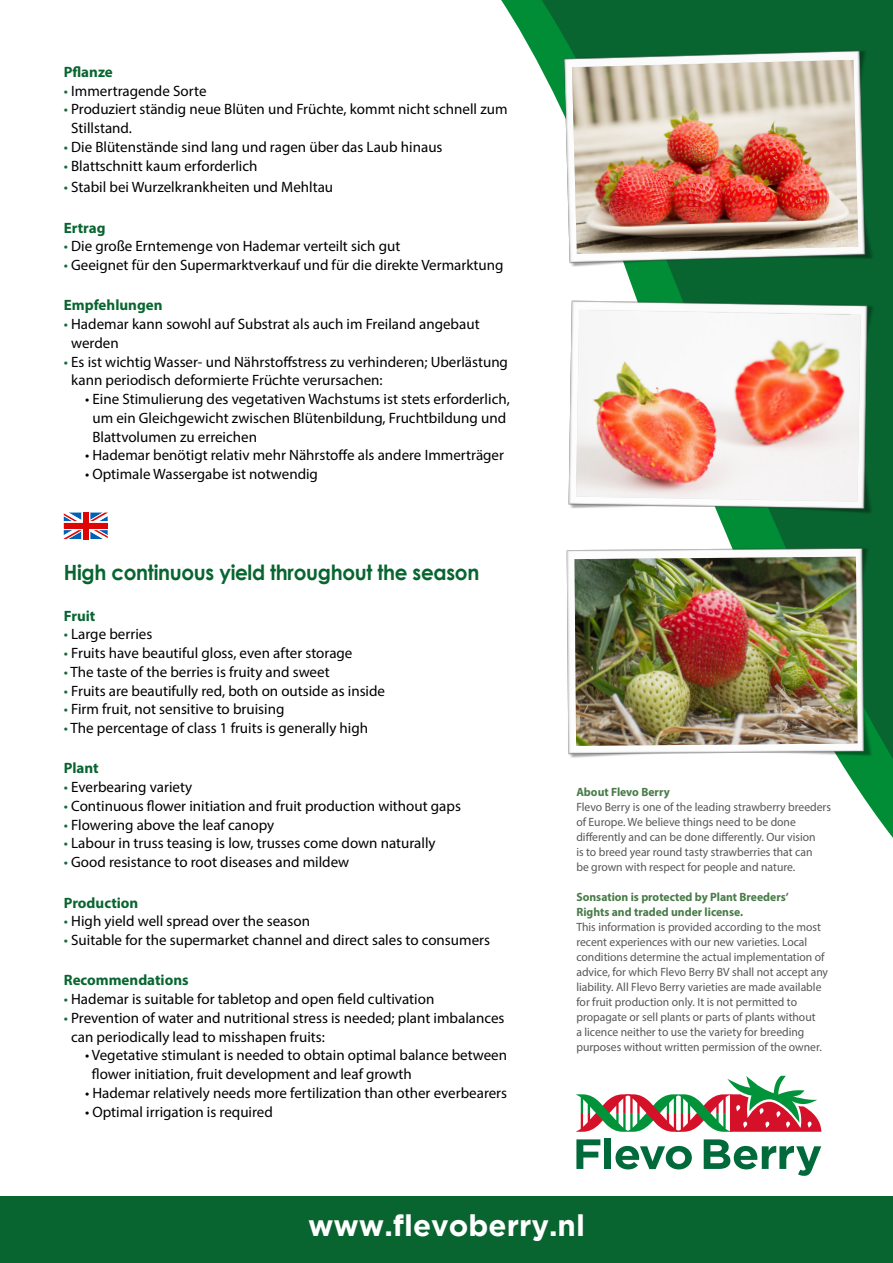
<style>
.page{position:relative;width:893px;height:1263px;background:#fff}
.page>*{position:absolute;margin:0;border:0;box-sizing:border-box;transform-origin:0 0}
.t1{font:700 29.55px "Gotham";color:#fff}
.t2{font:700 21px "Century Gothic";letter-spacing:-.015em;color:#086530;scale:.95 1}
.t3{font:15px/18.8px "Myriad Pro";color:#000}
.t4{font:700 15px "Myriad Pro";color:#086530}
.t5{font:12px/15px "Myriad Pro";color:#575756}
.t6{font:700 12px/15px "Myriad Pro";color:#497b49}
.s1{color:#19693b}
</style>
<div class="page">
<svg style="left:501px;top:0;width:392px;height:817px"></svg>
<div style="left:0;top:1196px;width:893px;height:67px;background:#086530"></div>
<svg style="left:576px;top:1139px;width:24px;height:30px"></svg>
<div style="left:604px;top:1138px;width:7px;height:31px;background:#006a3b"></div>
<svg style="left:615px;top:1146px;width:77px;height:23px"></svg>
<svg style="left:704px;top:1139px;width:117px;height:37px"></svg>
<svg style="left:576px;top:1076px;width:245px;height:56px"></svg>
<img style="left:552px;top:45px;width:329px;height:228px">
<img style="left:572px;top:60px;width:286px;height:194px">
<img style="left:557px;top:295px;width:326px;height:225px">
<img style="left:576px;top:310px;width:285px;height:191px">
<img style="left:555px;top:542px;width:325px;height:222px">
<img style="left:574px;top:557px;width:284px;height:189px">
<svg style="left:64px;top:513px;width:44px;height:26px"></svg>
<div style="left:83px;top:513px;width:5px;height:26px;background:#de0505"></div>
<div style="left:64px;top:523px;width:44px;height:5px;background:#de0505"></div>
<p class="t4" style="left:64px;top:62px;width:51px">Pflanze</p>
<p class="t3" style="left:64px;top:81px;width:144px"><span class="s1">•</span> Immertragende Sorte</p>
<p class="t3" style="left:71px;top:100px;width:438px;text-indent:-7px"><span class="s1">•</span> Produziert ständig neue Blüten und Früchte, kommt nicht schnell zum<br>Stillstand.</p>
<p class="t3" style="left:64px;top:137px;width:380px"><span class="s1">•</span> Die Blütenstände sind lang und ragen über das Laub hinaus</p>
<p class="t3" style="left:64px;top:156px;width:195px"><span class="s1">•</span> Blattschnitt kaum erforderlich</p>
<p class="t3" style="left:64px;top:178px;width:271px"><span class="s1">•</span> Stabil bei Wurzelkrankheiten und Mehltau</p>
<p class="t4" style="left:64px;top:218px;width:43px">Ertrag</p>
<p class="t3" style="left:64px;top:237px;width:338px"><span class="s1">•</span> Die große Erntemenge von Hademar verteilt sich gut</p>
<p class="t3" style="left:64px;top:255px;width:441px"><span class="s1">•</span> Geeignet für den Supermarktverkauf und für die direkte Vermarktung</p>
<p class="t4" style="left:64px;top:296px;width:100px">Empfehlungen</p>
<p class="t3" style="left:71px;top:315px;width:410px;text-indent:-7px"><span class="s1">•</span> Hademar kann sowohl auf Substrat als auch im Freiland angebaut werden</p>
<p class="t3" style="left:71px;top:352px;width:438px;text-indent:-7px"><span class="s1">•</span> Es ist wichtig Wasser- und Nährstoffstress zu verhinderen; Uberlästung kann periodisch deformierte Früchte verursachen:</p>
<p class="t3" style="left:92px;top:390px;width:419px;text-indent:-7px">• Eine Stimulierung des vegetativen Wachstums ist stets erforderlich, um ein Gleichgewicht zwischen Blütenbildung, Fruchtbildung und<br>Blattvolumen zu erreichen</p>
<p class="t3" style="left:85px;top:446px;width:420px">• Hademar benötigt relativ mehr Nährstoffe als andere Immerträger</p>
<p class="t3" style="left:85px;top:465px;width:234px">• Optimale Wassergabe ist notwendig</p>
<p class="t2" style="left:64px;top:559px;width:439px">High continuous yield throughout the season</p>
<p class="t4" style="left:64px;top:606px;width:33px">Fruit</p>
<p class="t3" style="left:64px;top:625px;width:90px"><span class="s1">•</span> Large berries</p>
<p class="t3" style="left:64px;top:643px;width:290px"><span class="s1">•</span> Fruits have beautiful gloss, even after storage</p>
<p class="t3" style="left:64px;top:662px;width:267px"><span class="s1">•</span> The taste of the berries is fruity and sweet</p>
<p class="t3" style="left:64px;top:681px;width:323px"><span class="s1">•</span> Fruits are beautifully red, both on outside as inside</p>
<p class="t3" style="left:64px;top:700px;width:222px"><span class="s1">•</span> Firm fruit, not sensitive to bruising</p>
<p class="t3" style="left:64px;top:718px;width:306px"><span class="s1">•</span> The percentage of class 1 fruits is generally high</p>
<p class="t4" style="left:64px;top:758px;width:36px">Plant</p>
<p class="t3" style="left:64px;top:777px;width:130px"><span class="s1">•</span> Everbearing variety</p>
<p class="t3" style="left:64px;top:796px;width:399px"><span class="s1">•</span> Continuous flower initiation and fruit production without gaps</p>
<p class="t3" style="left:64px;top:815px;width:212px"><span class="s1">•</span> Flowering above the leaf canopy</p>
<p class="t3" style="left:64px;top:834px;width:373px"><span class="s1">•</span> Labour in truss teasing is low, trusses come down naturally</p>
<p class="t3" style="left:64px;top:852px;width:287px"><span class="s1">•</span> Good resistance to root diseases and mildew</p>
<p class="t4" style="left:64px;top:893px;width:76px">Production</p>
<p class="t3" style="left:64px;top:912px;width:248px"><span class="s1">•</span> High yield well spread over the season</p>
<p class="t3" style="left:64px;top:930px;width:428px"><span class="s1">•</span> Suitable for the supermarket channel and direct sales to consumers</p>
<p class="t4" style="left:64px;top:970px;width:126px">Recommendations</p>
<p class="t3" style="left:64px;top:989px;width:372px"><span class="s1">•</span> Hademar is suitable for tabletop and open field cultivation</p>
<p class="t3" style="left:71px;top:1008px;width:435px;text-indent:-7px"><span class="s1">•</span> Prevention of water and nutritional stress is needed; plant imbalances can periodically lead to misshapen fruits:</p>
<p class="t3" style="left:92px;top:1046px;width:417px;text-indent:-7px">• Vegetative stimulant is needed to obtain optimal balance between flower initiation, fruit development and leaf growth</p>
<p class="t3" style="left:85px;top:1083px;width:424px">• Hademar relatively needs more fertilization than other everbearers</p>
<p class="t3" style="left:85px;top:1102px;width:189px">• Optimal irrigation is required</p>
<p class="t6" style="left:576px;top:784px;width:95px">About Flevo Berry</p>
<p class="t5" style="left:576px;top:799px;width:256px">Flevo Berry is one of the leading strawberry breeders of Europe. We believe things need to be done differently and can be done differently. Our vision<br>is to breed year round tasty strawberries that can<br>be grown with respect for people and nature.</p>
<p class="t6" style="left:576px;top:889px;width:214px">Sonsation is protected by Plant Breeders’<br>Rights and traded under license.</p>
<p class="t5" style="left:576px;top:919px;width:253px">This information is provided according to the most recent experiences with our new varieties. Local conditions determine the actual implementation of advice, for which Flevo Berry BV shall not accept any liability. All Flevo Berry varieties are made available for fruit production only. It is not permitted to propagate or sell plants or parts of plants without<br>a licence neither to use the variety for breeding purposes without written permission of the owner.</p>
<p class="t1" style="left:308px;top:1208px;width:278px">www.flevoberry.nl</p>
</div>
